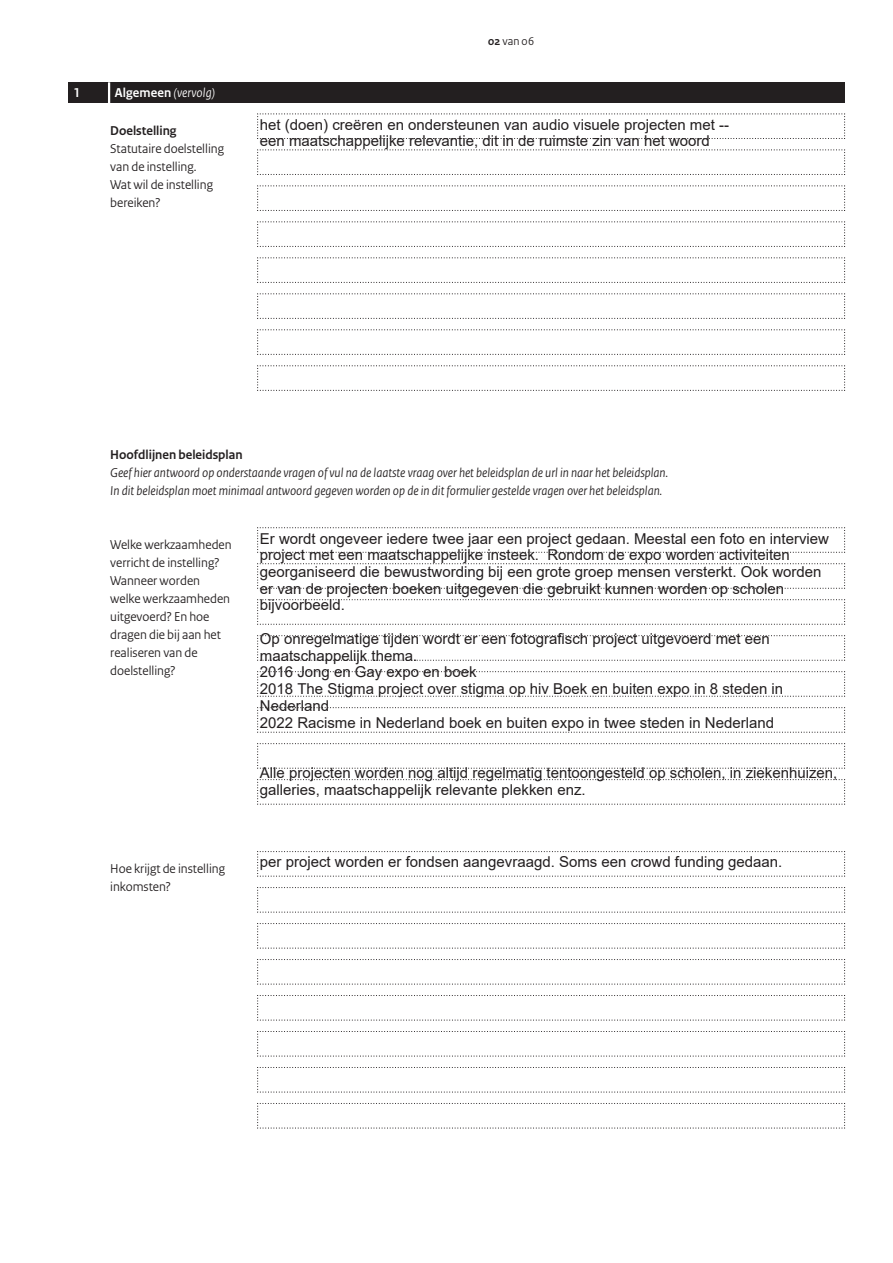
<style>
.page{position:relative;width:893px;height:1263px;background:#fff}
.page>*{position:absolute;margin:0;border:0;box-sizing:border-box;transform-origin:0 0}
.t1{font:15px/16.8px "Arial";color:#231f20}
.t2{font:13.5px/18px "Rijksoverheid Sans Heading";color:#231f20}
.t3{font:italic 13.5px/18px "Rijksoverheid Sans Heading";color:#231f20}
.t4{font:700 13.5px "Rijksoverheid Sans Heading";color:#231f20}
.t5{font:italic 13.5px "Rijksoverheid Sans Heading";letter-spacing:.01em;color:#fff}
.t6{font:700 13.5px "Rijksoverheid Sans Heading";color:#fff}
.t7{font:12px "Rijksoverheid Sans Heading";color:#231f20}
.s1{font-weight:700;font-style:normal}
.s2{font-weight:700}
</style>
<div class="page">
<svg style="left:257px;top:113px;width:588px;height:26px"></svg>
<svg style="left:257px;top:149px;width:588px;height:26px"></svg>
<svg style="left:257px;top:185px;width:588px;height:26px"></svg>
<svg style="left:257px;top:221px;width:588px;height:26px"></svg>
<svg style="left:257px;top:257px;width:588px;height:26px"></svg>
<svg style="left:257px;top:293px;width:588px;height:26px"></svg>
<svg style="left:257px;top:329px;width:588px;height:26px"></svg>
<svg style="left:257px;top:365px;width:588px;height:26px"></svg>
<svg style="left:257px;top:527px;width:588px;height:26px"></svg>
<svg style="left:257px;top:563px;width:588px;height:26px"></svg>
<svg style="left:257px;top:599px;width:588px;height:26px"></svg>
<svg style="left:257px;top:635px;width:588px;height:26px"></svg>
<svg style="left:257px;top:671px;width:588px;height:26px"></svg>
<svg style="left:257px;top:707px;width:588px;height:26px"></svg>
<svg style="left:257px;top:743px;width:588px;height:26px"></svg>
<svg style="left:257px;top:779px;width:588px;height:26px"></svg>
<svg style="left:257px;top:851px;width:588px;height:26px"></svg>
<svg style="left:257px;top:887px;width:588px;height:26px"></svg>
<svg style="left:257px;top:923px;width:588px;height:26px"></svg>
<svg style="left:257px;top:959px;width:588px;height:26px"></svg>
<svg style="left:257px;top:995px;width:588px;height:26px"></svg>
<svg style="left:257px;top:1031px;width:588px;height:26px"></svg>
<svg style="left:257px;top:1067px;width:588px;height:26px"></svg>
<svg style="left:257px;top:1103px;width:588px;height:26px"></svg>
<div style="left:68px;top:82px;width:777px;height:21px;background:#231f20"></div>
<hr style="left:108px;top:82px;width:2px;height:21px;background:#fff">
<p class="t6" style="left:73px;top:87px;width:8px">1</p>
<p class="t5" style="left:115px;top:87px;width:102px"><span class="s1">Algemeen</span> (vervolg)</p>
<p class="t4" style="left:110px;top:126px;width:68px">Doelstelling</p>
<p class="t2" style="left:110px;top:141px;width:115px">Statutaire doelstelling van de instelling.<br>Wat wil de instelling bereiken?</p>
<p class="t7" style="left:488px;top:37px;width:48px"><span class="s2">02</span> van 06</p>
<p class="t1" style="left:260px;top:116px;width:471px">het (doen) creëren en ondersteunen van audio visuele projecten met -- een maatschappelijke relevantie, dit in de ruimste zin van het woord</p>
<p class="t4" style="left:110px;top:449px;width:134px">Hoofdlijnen beleidsplan</p>
<p class="t3" style="left:110px;top:464px;width:559px">Geef hier antwoord op onderstaande vragen of vul na de laatste vraag over het beleidsplan de url in naar het beleidsplan.<br>In dit beleidsplan moet minimaal antwoord gegeven worden op de in dit formulier gestelde vragen over het beleidsplan.</p>
<p class="t2" style="left:110px;top:536px;width:123px">Welke werkzaamheden verricht de instelling?<br>Wanneer worden welke werkzaamheden uitgevoerd? En hoe dragen die bij aan het realiseren van de doelstelling?</p>
<p class="t2" style="left:110px;top:860px;width:116px">Hoe krijgt de instelling inkomsten?</p>
<p class="t1" style="left:260px;top:530px;width:571px">Er wordt ongeveer iedere twee jaar een project gedaan. Meestal een foto en interview project met een maatschappelijke insteek. Rondom de expo worden activiteiten georganiseerd die bewustwording bij een grote groep mensen versterkt. Ook worden er van de projecten boeken uitgegeven die gebruikt kunnen worden op scholen bijvoorbeeld.</p>
<p class="t1" style="left:260px;top:630px;width:525px">Op onregelmatige tijden wordt er een fotografisch project uitgevoerd met een maatschappelijk thema.<br>2016 Jong en Gay expo en boek<br>2018 The Stigma project over stigma op hiv Boek en buiten expo in 8 steden in Nederland<br>2022 Racisme in Nederland boek en buiten expo in twee steden in Nederland</p>
<p class="t1" style="left:260px;top:764px;width:579px">Alle projecten worden nog altijd regelmatig tentoongesteld op scholen, in ziekenhuizen, galleries, maatschappelijk relevante plekken enz.</p>
<p class="t1" style="left:260px;top:854px;width:524px">per project worden er fondsen aangevraagd. Soms een crowd funding gedaan.</p>
</div>
